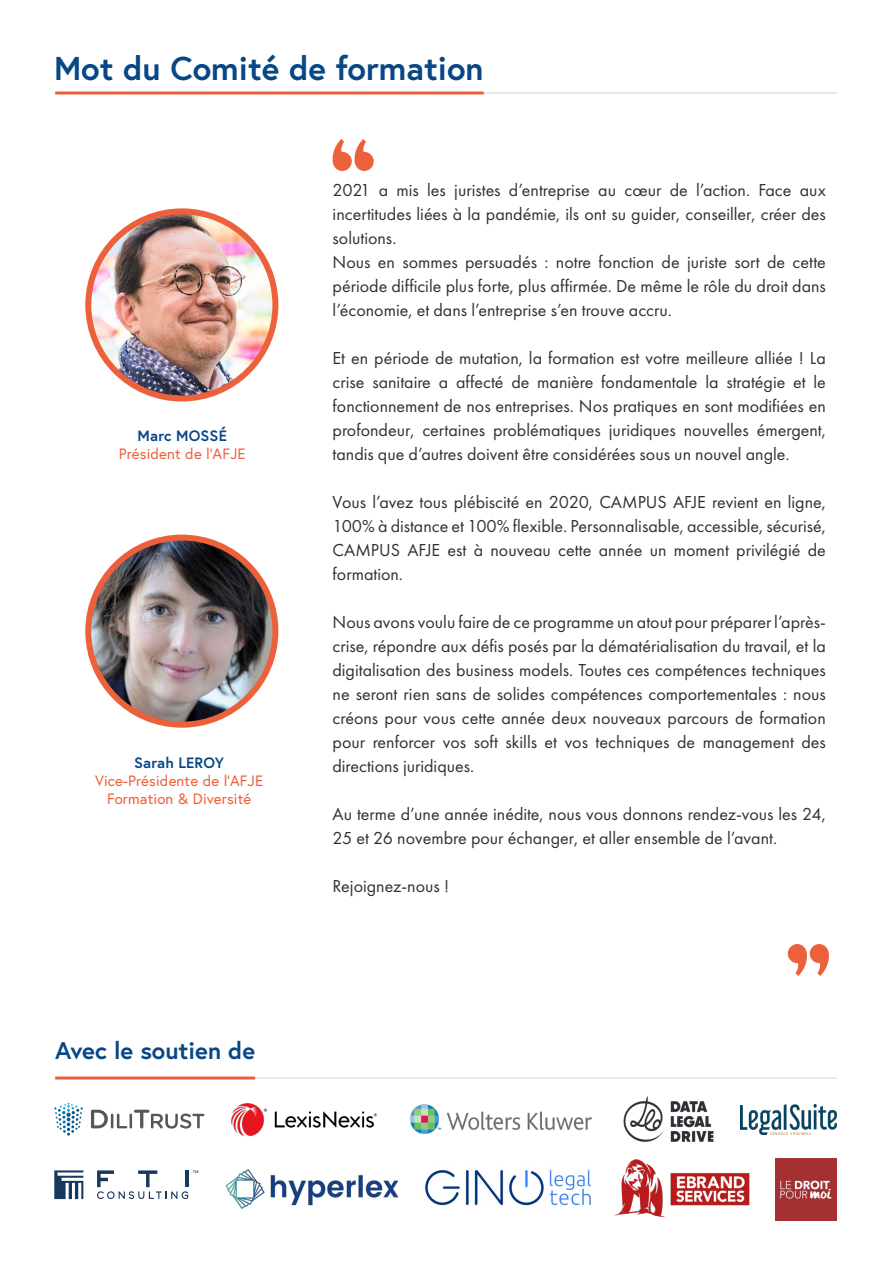
<style>
.page{position:relative;width:893px;height:1263px;background:#fff}
.page>*{position:absolute;margin:0;border:0;box-sizing:border-box;transform-origin:0 0}
.t1{font:700 33px "Europa";color:#074785}
.t2{font:700 24px "Europa";color:#074785}
.t3{font:18px/24px "Futura PT";color:#2c3238;text-align:justify}
.t4{font:15px/18px "Europa";letter-spacing:.01em;color:#ec613b;text-align:center}
.t5{font:700 15px "Europa";letter-spacing:.01em;color:#074785}
</style>
<div class="page">
<hr style="left:55px;top:92px;width:782px;height:2px;background:#dce0ed">
<hr style="left:55px;top:1077px;width:782px;height:2px;background:#dce0ed">
<hr style="left:55px;top:92px;width:429px;height:3px;background:#ec613b">
<hr style="left:55px;top:1076px;width:200px;height:3px;background:#ec613b">
<svg style="left:332px;top:139px;width:42px;height:32px"></svg>
<svg style="left:788px;top:944px;width:41px;height:32px"></svg>
<img style="left:88px;top:211px;width:187px;height:187px;border-radius:94px">
<div style="left:85px;top:208px;width:193px;height:193px;border:6px solid #ec613b;border-radius:50%"></div>
<img style="left:88px;top:538px;width:187px;height:187px;border-radius:94px">
<div style="left:85px;top:535px;width:193px;height:193px;border:6px solid #ec613b;border-radius:50%"></div>
<svg style="left:54px;top:1103px;width:29px;height:32px"></svg>
<svg style="left:91px;top:1110px;width:113px;height:18px"></svg>
<img style="left:231px;top:1103px;width:146px;height:34px">
<img style="left:410px;top:1104px;width:182px;height:31px">
<img style="left:225px;top:1169px;width:174px;height:40px">
<svg style="left:54px;top:1170px;width:29px;height:29px"></svg>
<svg style="left:97px;top:1170px;width:101px;height:29px"></svg>
<img style="left:614px;top:1159px;width:136px;height:59px">
<img style="left:776px;top:1159px;width:61px;height:61px">
<img style="left:740px;top:1104px;width:97px;height:30px">
<img style="left:623px;top:1096px;width:91px;height:46px">
<img style="left:425px;top:1170px;width:166px;height:36px">
<h1 class="t1" style="left:54px;top:46px;width:431px">Mot du Comité de formation</h1>
<p class="t5" style="left:138px;top:425px;width:91px">Marc MOSSÉ</p>
<p class="t4" style="left:119px;top:444px;width:129px">Président de l’AFJE</p>
<p class="t5" style="left:134px;top:753px;width:91px">Sarah LEROY</p>
<p class="t4" style="left:95px;top:772px;width:170px">Vice-Présidente de l’AFJE<br>Formation &amp; Diversité</p>
<h2 class="t2" style="left:55px;top:1034px;width:201px">Avec le soutien de</h2>
<p class="t3" style="left:333px;top:178px;width:495px;text-align:left">2021 a mis les juristes d’entreprise au cœur de l’action. Face aux incertitudes liées à la pandémie, ils ont su guider, conseiller, créer des solutions.<br>Nous en sommes persuadés : notre fonction de juriste sort de cette période difficile plus forte, plus affirmée. De même le rôle du droit dans l’économie, et dans l’entreprise s’en trouve accru.</p>
<p class="t3" style="left:333px;top:346px;width:495px">Et en période de mutation, la formation est votre meilleure alliée ! La crise sanitaire a affecté de manière fondamentale la stratégie et le fonctionnement de nos entreprises. Nos pratiques en sont modifiées en profondeur, certaines problématiques juridiques nouvelles émergent, tandis que d’autres doivent être considérées sous un nouvel angle.</p>
<p class="t3" style="left:333px;top:490px;width:495px">Vous l’avez tous plébiscité en 2020, CAMPUS AFJE revient en ligne, 100% à distance et 100% flexible. Personnalisable, accessible, sécurisé, CAMPUS AFJE est à nouveau cette année un moment privilégié de formation.</p>
<p class="t3" style="left:333px;top:610px;width:495px">Nous avons voulu faire de ce programme un atout pour préparer l’après&shy;crise, répondre aux défis posés par la dématérialisation du travail, et la digitalisation des business models. Toutes ces compétences techniques ne seront rien sans de solides compétences comportementales : nous créons pour vous cette année deux nouveaux parcours de formation pour renforcer vos soft skills et vos techniques de management des directions juridiques.</p>
<p class="t3" style="left:333px;top:802px;width:495px">Au terme d’une année inédite, nous vous donnons rendez-vous les 24,<br>25 et 26 novembre pour échanger, et aller ensemble de l’avant.</p>
<p class="t3" style="left:333px;top:874px;width:118px">Rejoignez-nous !</p>
</div>
